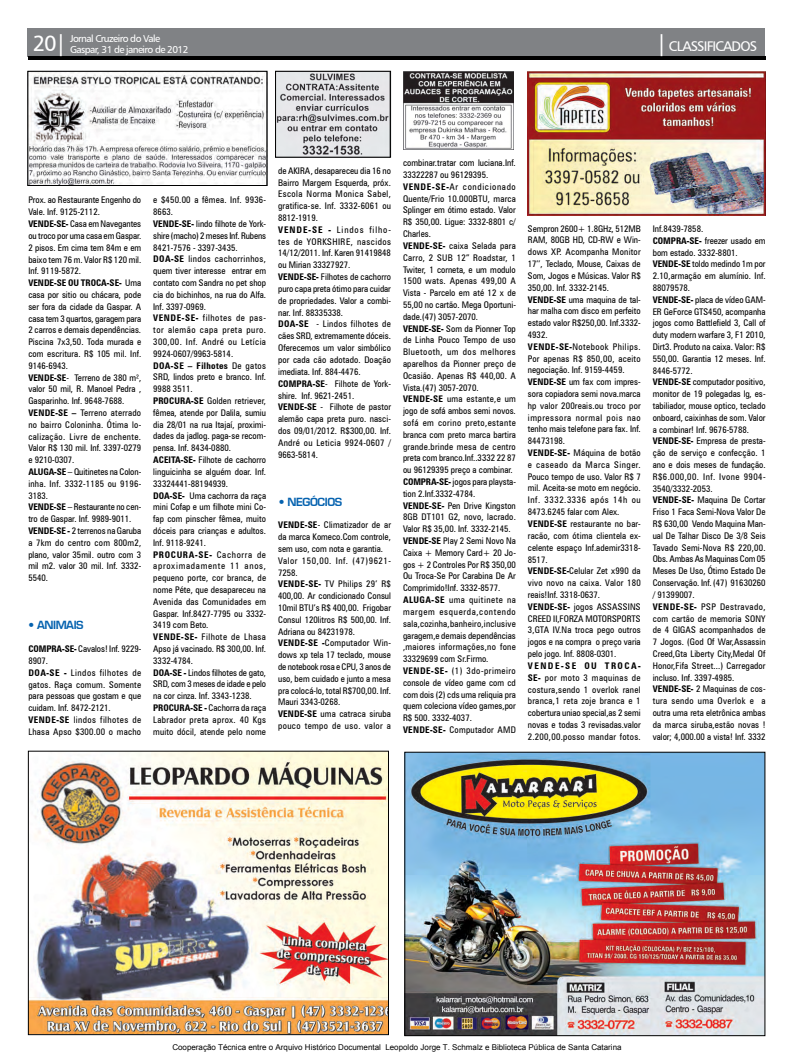
<style>
.page{position:relative;width:794px;height:1063px;background:#fff}
.page>*{position:absolute;margin:0;border:0;box-sizing:border-box;transform-origin:0 0}
.t1{font:22px "Humanist 777 BT Roman B";color:#fff}
.t2{font:14px "Humanist 777 BT Roman B";letter-spacing:-.06em;color:#fff}
.t3{font:11px "Square 721 Dm Normal";letter-spacing:-.04em;color:#0562af}
.t4{font:10px/11px "Humanist 777 BT Roman B";letter-spacing:-.06em;color:#fff}
.t5{font:condensed 9.2px/11.8px "Zurich BT";color:#000}
.t6{font:condensed 9.2px/11.8px "Zurich BT";letter-spacing:.025em;color:#000}
.t7{font:8px "Arial";color:#000}
.s1{font-size:22px}
.s2{font-weight:700}
</style>
<div class="page">
<div style="left:28px;top:28px;width:737px;height:29px;background:#808285"></div>
<hr style="left:28px;top:57px;width:737px;height:3px;background:#000">
<img style="left:406px;top:754px;width:357px;height:280px">
<div style="left:404px;top:752px;width:361px;height:284px;border:1px solid #000"></div>
<img style="left:30px;top:753px;width:357px;height:280px">
<div style="left:28px;top:751px;width:361px;height:284px;border:1px solid #000"></div>
<img style="left:528px;top:71px;width:237px;height:144px">
<img style="left:403px;top:71px;width:111px;height:79px">
<img style="left:277px;top:73px;width:112px;height:82px">
<div style="left:275px;top:71px;width:116px;height:86px;border:1px solid #000"></div>
<img style="left:30px;top:73px;width:235px;height:111px">
<div style="left:28px;top:71px;width:239px;height:115px;border:1px solid #000"></div>
<h1 class="t1" style="left:33px;top:30px;width:35px">20|</h1>
<h2 class="t2" style="left:656px;top:38px;width:102px"><span class="s1">|</span> CLASSIFICADOS</h2>
<p class="t4" style="left:70px;top:33px;width:120px">Jornal Cruzeiro do Vale<br>Gaspar, 31 de janeiro de 2012</p>
<p class="t5" style="left:28px;top:194px;width:114px">Prox. ao Restaurante Engenho do<br>Vale. Inf. 9125-2112.<br><span class="s2">VENDE-SE-</span> Casa em Navegantes ou troco por uma casa em Gaspar.<br>2 pisos. Em cima tem 84m e em baixo tem 76 m. Valor R$ 120 mil.<br>Inf. 9119-5872.<br><span class="s2">VENDE-SE OU TROCA-SE-</span> Uma casa por sitio ou chácara, pode ser fora da cidade da Gaspar. A casa tem 3 quartos, garagem para<br>2 carros e demais dependências.<br>Piscina 7x3,50. Toda murada e com escritura. R$ 105 mil. Inf.<br>9146-6943.<br><span class="s2">VENDE-SE</span>- Terreno de 380 m², valor 50 mil, R. Manoel Pedra ,<br>Gasparinho. Inf. 9648-7688.<br><span class="s2">VENDE-SE –</span> Terreno aterrado no bairro Coloninha. Ótima lo&shy;calização. Livre de enchente.<br>Valor R$ 130 mil. Inf. 3397-0279 e 9210-0307.<br><span class="s2">ALUGA-SE</span> – Quitinetes na Colon&shy;inha. Inf. 3332-1185 ou 9196-<br>3183.<br><span class="s2">VENDE-SE</span> – Restaurante no cen&shy;tro de Gaspar. Inf. 9989-9011.<br><span class="s2">VENDE-SE -</span> 2 terrenos na Garuba a 7km do centro com 800m2, plano, valor 35mil. outro com 3 mil m2. valor 30 mil. Inf. 3332-<br>5540.</p>
<p class="t3" style="left:28px;top:618px;width:57px">• ANIMAIS</p>
<p class="t6" style="left:28px;top:643px;width:114px"><span class="s2">COMPRA-SE-</span> Cavalos! Inf. 9229-<br>8907.<br><span class="s2">DOA-SE -</span> Lindos filhotes de gatos. Raça comum. Somente para pessoas que gostam e que cuidam. Inf. 8472-2121.<br><span class="s2">VENDE-SE</span> lindos filhotes de<br>Lhasa Apso $300.00 o macho</p>
<p class="t5" style="left:153px;top:194px;width:114px">e $450.00 a fêmea. Inf. 9936-<br>8663.<br><span class="s2">VENDE-SE-</span> lindo filhote de York&shy;shire (macho) 2 meses Inf. Rubens<br>8421-7576 - 3397-3435.<br><span class="s2">DOA-SE</span> lindos cachorrinhos, quem tiver interesse entrar em contato com Sandra no pet shop cia do bichinhos, na rua do Alfa.<br>Inf. 3397-0969.<br><span class="s2">VENDE-SE-</span> filhotes de pas&shy;tor alemão capa preta puro.<br>300,00. Inf. André ou Letícia<br>9924-0607/9963-5814.<br><span class="s2">DOA-SE – Filhotes</span> De gatos<br>SRD, lindos preto e branco. Inf.<br>9988 3511.<br><span class="s2">PROCURA-SE</span> Golden retriever, fêmea, atende por Dalila, sumiu dia 28/01 na rua Itajaí, proximi&shy;dades da jadlog. paga-se recom&shy;pensa. Inf. 8434-0880.<br><span class="s2">ACEITA-SE-</span> Filhote de cachorro linguicinha se alguém doar. Inf.<br>33324441-88194939.<br><span class="s2">DOA-SE-</span> Uma cachorra da raça mini Cofap e um filhote mini Co&shy;fap com pinscher fêmea, muito dóceis para crianças e adultos.<br>Inf. 9118-9241.<br><span class="s2">PROCURA-SE-</span> Cachorra de aproximadamente 11 anos, pequeno porte, cor branca, de nome Péte, que desapareceu na<br>Avenida das Comunidades em<br>Gaspar. Inf.8427-7795 ou 3332-<br>3419 com Beto.<br><span class="s2">VENDE-SE-</span> Filhote de Lhasa<br>Apso já vacinado. R$ 300,00. Inf.<br>3332-4784.<br><span class="s2">DOA-SE -</span> Lindos filhotes de gato,<br>SRD, com 3 meses de idade e pelo na cor cinza. Inf. 3343-1238.<br><span class="s2">PROCURA-SE -</span> Cachorra da raça<br>Labrador preta aprox. 40 Kgs muito dócil, atende pelo nome</p>
<p class="t5" style="left:278px;top:165px;width:114px">de AKIRA, desapareceu dia 16 no<br>Bairro Margem Esquerda, próx.<br>Escola Norma Monica Sabel, gratifica-se. Inf. 3332-6061 ou<br>8812-1919.<br><span class="s2">VENDE-SE -</span> Lindos filho&shy;tes de YORKSHIRE, nascidos<br>14/12/2011. Inf. Karen 91419848 ou Mirian 33327927.<br><span class="s2">VENDE-SE-</span> Filhotes de cachorro puro capa preta ótimo para cuidar de propriedades. Valor a combi&shy;nar. Inf. 88335338.<br><span class="s2">DOA-SE</span> - Lindos filhotes de cães SRD, extremamente dóceis.<br>Oferecemos um valor simbólico por cada cão adotado. Doação imediata. Inf. 884-4476.<br><span class="s2">COMPRA-SE</span>- Filhote de York&shy;shire. Inf. 9621-2451.<br><span class="s2">VENDE-SE</span> - Filhote de pastor alemão capa preta puro. nasci&shy;dos 09/01/2012. R$300,00. Inf.<br>André ou Leticia 9924-0607 /<br>9663-5814.</p>
<p class="t3" style="left:279px;top:495px;width:65px">• NEGÓCIOS</p>
<p class="t5" style="left:278px;top:519px;width:114px"><span class="s2">VENDE-SE</span>- Climatizador de ar da marca Komeco.Com controle, sem uso, com nota e garantia.<br>Valor 150,00. Inf. (47)9621-<br>7258.<br><span class="s2">VENDE-SE-</span> TV Philips 29’ R$<br>400,00. Ar condicionado Consul<br>10mil BTU’s R$ 400,00. Frigobar<br>Consul 120litros R$ 500,00. Inf.<br>Adriana ou 84231978.<br><span class="s2">VENDE-SE -</span>Computador Win&shy;dows xp tela 17 teclado, mouse de notebook rosa e CPU, 3 anos de uso, bem cuidado e junto a mesa pra colocá-lo, total R$700,00. Inf.<br>Mauri 3343-0268.<br><span class="s2">VENDE-SE</span> uma catraca siruba pouco tempo de uso. valor a</p>
<p class="t5" style="left:403px;top:157px;width:114px">combinar.tratar com luciana.Inf.<br>33322287 ou 96129395.<br><span class="s2">VENDE-SE-</span>Ar condicionado<br>Quente/Frio 10.000BTU, marca<br>Splinger em ótimo estado. Valor<br>R$ 350,00. Ligue: 3332-8801 c/<br>Charles.<br><span class="s2">VENDE-SE-</span> caixa Selada para<br>Carro, 2 SUB 12” Roadstar, 1<br>Twiter, 1 corneta, e um modulo<br>1500 wats. Apenas 499,00 A<br>Vista - Parcelo em até 12 x de<br>55,00 no cartão. Mega Oportuni&shy;dade.(47) 3057-2070.<br><span class="s2">VENDE-SE-</span> Som da Pionner Top de Linha Pouco Tempo de uso<br>Bluetooth, um dos melhores aparelhos da Pionner preço de<br>Ocasião. Apenas R$ 440,00. A<br>Vista.(47) 3057-2070.<br><span class="s2">VENDE-SE</span> uma estante,e um jogo de sofá ambos semi novos. sofá em corino preto,estante branca com preto marca bartira grande.brinde mesa de centro preta com branco.Inf..3332 22 87 ou 96129395 preço a combinar.<br><span class="s2">COMPRA-SE-</span> jogos para playsta&shy;tion 2.Inf.3332-4784.<br><span class="s2">VENDE-SE-</span> Pen Drive Kingston<br>8GB DT101 G2, novo, lacrado.<br>Valor R$ 35,00. Inf. 3332-2145.<br><span class="s2">VENDE-SE</span> Play 2 Semi Novo Na<br>Caixa + Memory Card+ 20 Jo&shy;gos + 2 Controles Por R$ 350,00<br>Ou Troca-Se Por Carabina De Ar<br>Comprimido!Inf. 3332-8577.<br><span class="s2">ALUGA-SE</span> uma quitinete na margem esquerda,contendo sala,cozinha,banheiro,inclusive garagem,e demais dependências ,maiores informações,no fone<br>33329699 com Sr.Firmo.<br><span class="s2">VENDE-SE-</span> (1) 3do-primeiro console de vídeo game com cd com dois (2) cds uma reliquia pra quem coleciona vídeo games,por<br>R$ 500. 3332-4037.<br><span class="s2">VENDE-SE-</span> Computador AMD</p>
<p class="t5" style="left:528px;top:222px;width:114px">Sempron 2600+ 1.8GHz, 512MB<br>RAM, 80GB HD, CD-RW e Win&shy;dows XP. Acompanha Monitor<br>17’’, Teclado, Mouse, Caixas de<br>Som, Jogos e Músicas. Valor R$<br>350,00. Inf. 3332-2145.<br><span class="s2">VENDE-SE</span> uma maquina de tal&shy;har malha com disco em perfeito estado valor R$250,00. Inf.3332-<br>4932.<br><span class="s2">VENDE-SE-</span>Notebook Philips.<br>Por apenas R$ 850,00, aceito negociação. Inf. 9159-4459.<br><span class="s2">VENDE-SE</span> um fax com impres&shy;sora copiadora semi nova.marca hp valor 200reais.ou troco por impressora normal pois nao tenho mais telefone para fax. Inf.<br>84473198.<br><span class="s2">VENDE-SE-</span> Máquina de botão e caseado da Marca Singer.<br>Pouco tempo de uso. Valor R$ 7 mil. Aceita-se moto em negócio.<br>Inf. 3332.3336 após 14h ou<br>8473.6245 falar com Alex.<br><span class="s2">VENDE-SE</span> restaurante no bar&shy;racão, com ótima clientela ex&shy;celente espaço Inf.ademir3318-<br>8517.<br><span class="s2">VENDE-SE-</span>Celular Zet x990 da vivo novo na caixa. Valor 180 reais!Inf. 3318-0637.<br><span class="s2">VENDE-SE-</span> jogos ASSASSINS<br>CREED II,FORZA MOTORSPORTS<br>3,GTA IV.Na troca pego outros jogos e na compra o preço varia pelo jogo. Inf. 8808-0301.</p>
<p class="t5" style="left:528px;top:660px;width:114px;text-align:justify"><span class="s2">VENDE-SE OU TROCA-SE-</span> por moto 3 maquinas de costura,sendo 1 overlok ranel branca,1 reta zoje branca e 1 cobertura uniao special,as 2 semi novas e todas 3 revisadas.valor 2.200,00.posso mandar fotos.</p>
<p class="t5" style="left:653px;top:223px;width:114px">Inf.8439-7858.<br><span class="s2">COMPRA-SE-</span> freezer usado em bom estado. 3332-8801.<br><span class="s2">VENDE-SE</span> toldo medindo 1m por<br>2.10,armação em alumínio. Inf.<br>88079578.<br><span class="s2">VENDE-SE-</span> placa de vídeo GAM-<br>ER GeForce GTS450, acompanha jogos como Battlefield 3, Call of duty modern warfare 3, F1 2010,<br>Dirt3. Produto na caixa. Valor: R$<br>550,00. Garantia 12 meses. Inf.<br>8446-5772.<br><span class="s2">VENDE-SE</span> computador positivo, monitor de 19 polegadas lg, es&shy;tabiliador, mouse optico, teclado onboard, caixinhas de som. Valor a combinar! Inf. 9676-5788.<br><span class="s2">VENDE-SE-</span> Empresa de presta&shy;ção de serviço e confecção. 1 ano e dois meses de fundação.<br>R$6.000,00. Inf. Ivone 9904-<br>3540/3332-2053.<br><span class="s2">VENDE-SE-</span> Maquina De Cortar<br>Friso 1 Faca Semi-Nova Valor De<br>R$ 630,00 Vendo Maquina Man&shy;ual De Talhar Disco De 3/8 Seis<br>Tavado Semi-Nova R$ 220,00.<br>Obs. Ambas As Maquinas Com 05<br>Meses De Uso, Ótimo Estado De<br>Conservação. Inf. (47) 91630260 / 91399007.<br><span class="s2">VENDE-SE-</span> PSP Destravado, com cartão de memoria SONY de 4 GIGAS acompanhados de<br>7 Jogos. (God Of War,Assassin<br>Creed,Gta Liberty City,Medal Of<br>Honor,Fifa Street...) Carregador incluso. Inf. 3397-4985.<br><span class="s2">VENDE-SE-</span> 2 Maquinas de cos&shy;tura sendo uma Overlok e a outra uma reta eletrônica ambas da marca siruba,estão novas ! valor; 4,000.00 a vista! Inf. 3332</p>
<p class="t7" style="left:172px;top:1042px;width:451px">Cooperação Técnica entre o Arquivo Histórico Documental Leopoldo Jorge T. Schmalz e Biblioteca Pública de Santa Catarina</p>
</div>
